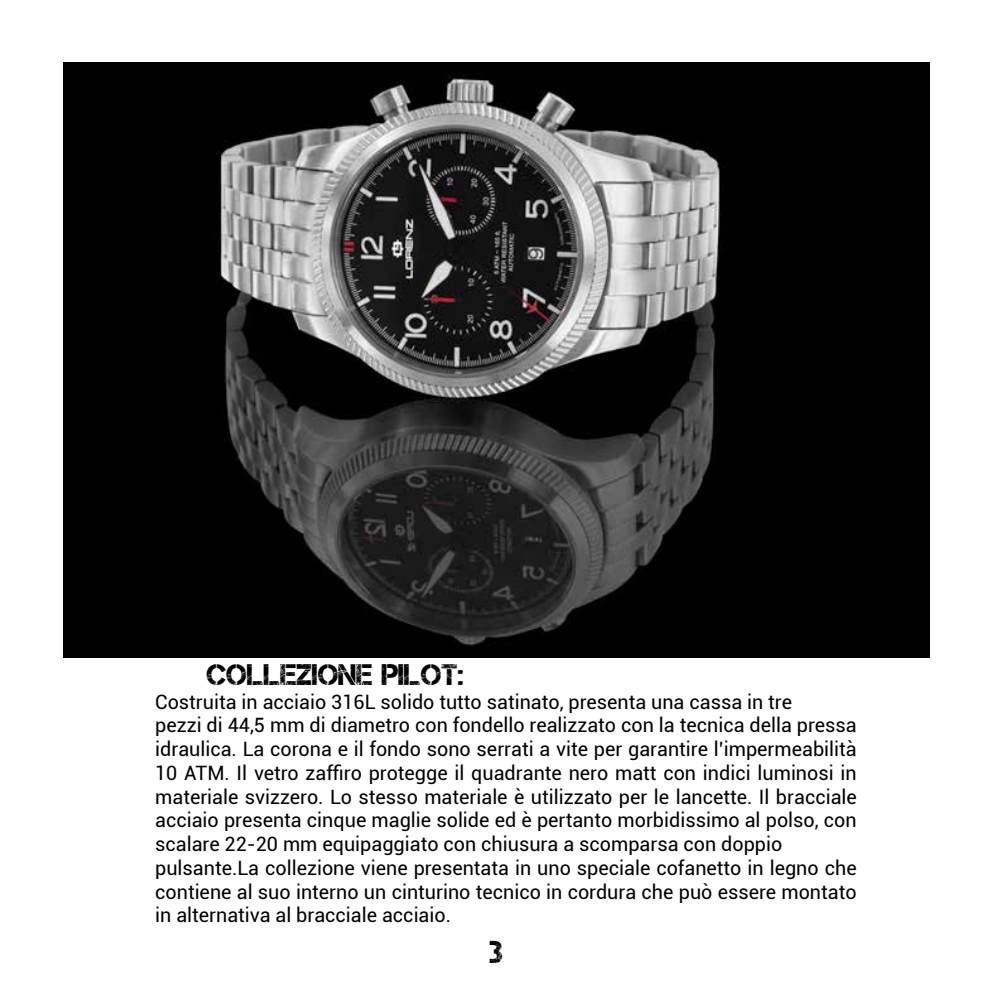
<style>
.page{position:relative;width:993px;height:993px;background:#fff}
.page>*{position:absolute;margin:0;border:0;box-sizing:border-box;transform-origin:0 0}
.t1{font:31.5px "Captureit";color:#000}
.t2{font:29.57px "Captureit";color:#000}
.t3{font:19.78px/23.8px "Roboto";color:#000}
.s1{color:#fff}
</style>
<div class="page">
<img style="left:63px;top:62px;width:866px;height:595px">
<h2 class="t2" style="left:155px;top:657px;width:310px"><span class="s1">STR</span>COLLEZIONE PILOT:</h2>
<p class="t3" style="left:155px;top:688px;width:703px">Costruita in acciaio 316L solido tutto satinato, presenta una cassa in tre<br>pezzi di 44,5 mm di diametro con fondello realizzato con la tecnica della pressa idraulica. La corona e il fondo sono serrati a vite per garantire l’impermeabilità 10 ATM. Il vetro zaffiro protegge il quadrante nero matt con indici luminosi in materiale svizzero. Lo stesso materiale è utilizzato per le lancette. Il bracciale acciaio presenta cinque maglie solide ed è pertanto morbidissimo al polso, con scalare 22-20 mm equipaggiato con chiusura a scomparsa con doppio pulsante.La collezione viene presentata in uno speciale cofanetto in legno che contiene al suo interno un cinturino tecnico in cordura che può essere montato in alternativa al bracciale acciaio.</p>
<h1 class="t1" style="left:489px;top:934px;width:15px">3</h1>
</div>
